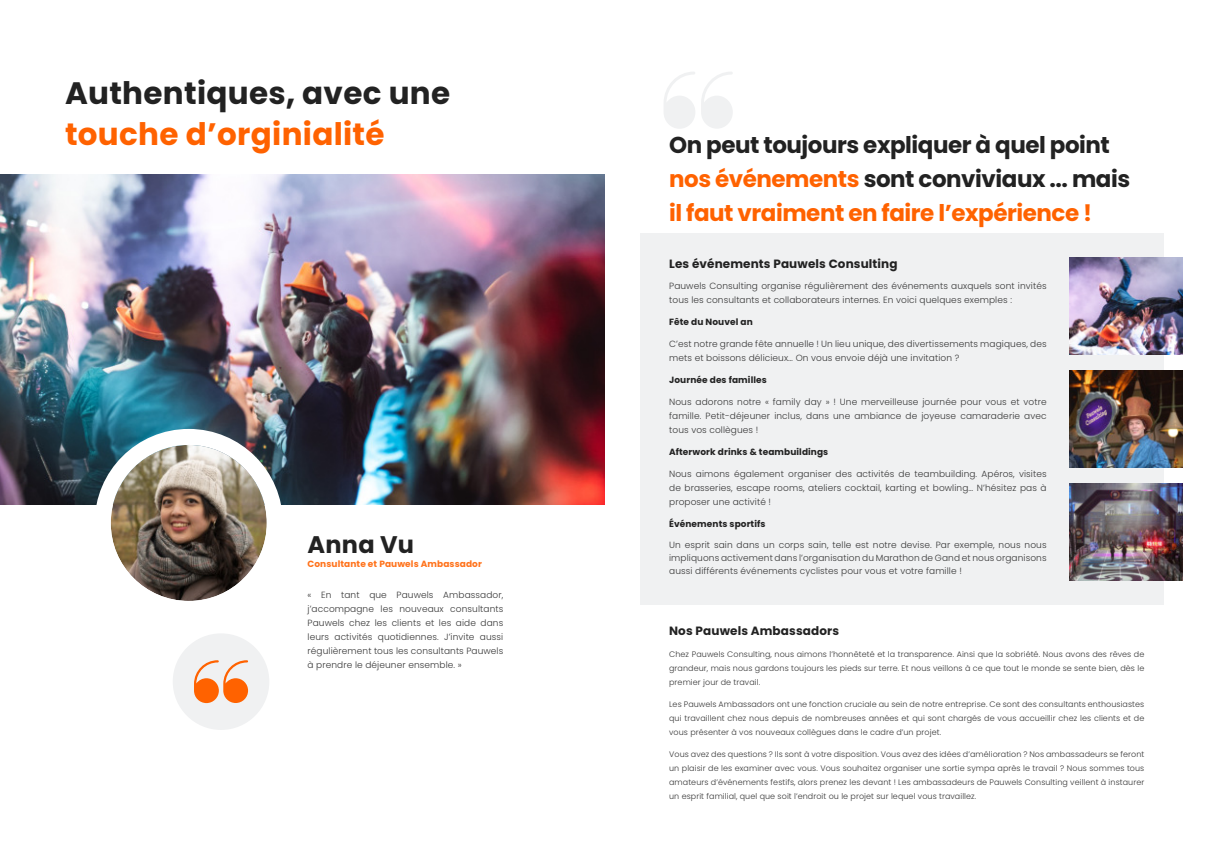
<style>
.page{position:relative;width:1209px;height:860px;background:#fff}
.page>*{position:absolute;margin:0;border:0;box-sizing:border-box;transform-origin:0 0}
.t1{font:700 31px "Poppins";letter-spacing:.01em;color:#222}
.t2{font:700 31px "Poppins";letter-spacing:.01em;color:#ff6200}
.t3{font:700 24px "Poppins";letter-spacing:.01em;color:#222}
.t4{font:700 23px/34px "Poppins";letter-spacing:-.02em;color:#222}
.t5{font:700 12px "Poppins";letter-spacing:.01em;color:#222}
.t6{font:300 9px/14px "Poppins";letter-spacing:.01em;color:#383838;text-align:justify}
.t7{font:700 9px "Poppins";letter-spacing:.01em;color:#222}
.t8{font:700 9px "Poppins";letter-spacing:.01em;color:#ff721a}
.t9{font:300 8px/14px "Poppins";letter-spacing:.01em;color:#383838;text-align:justify}
.s1{color:#ff6200}
</style>
<div class="page">
<div style="left:640px;top:233px;width:524px;height:372px;background:#f0f1f2"></div>
<div style="left:173px;top:633px;width:96px;height:97px;background:#f0f1f2;border-radius:50%"></div>
<img style="left:0;top:175px;width:604px;height:329px">
<img style="left:111px;top:445px;width:156px;height:156px;border-radius:78px">
<div style="left:95px;top:429px;width:188px;height:188px;border:16px solid #fff;border-radius:50%"></div>
<svg style="left:194px;top:660px;width:54px;height:43px"></svg>
<svg style="left:664px;top:72px;width:31px;height:57px"></svg>
<svg style="left:701px;top:72px;width:32px;height:57px"></svg>
<img style="left:1069px;top:258px;width:113px;height:96px">
<img style="left:1069px;top:371px;width:113px;height:96px">
<img style="left:1069px;top:483px;width:113px;height:97px">
<h1 class="t1" style="left:65px;top:74px;width:387px">Authentiques, avec une</h1>
<h1 class="t2" style="left:65px;top:115px;width:321px">touche d’orginialité</h1>
<h2 class="t3" style="left:307px;top:529px;width:108px">Anna Vu</h2>
<p class="t8" style="left:307px;top:559px;width:176px">Consultante et Pauwels Ambassador</p>
<p class="t6" style="left:307px;top:588px;width:197px">« En tant que Pauwels Ambassador, j’accompagne les nouveaux consultants Pauwels chez les clients et les aide dans leurs activités quotidiennes. J’invite aussi régulièrement tous les consultants Pauwels à prendre le déjeuner ensemble. »</p>
<h3 class="t4" style="left:669px;top:128px;width:462px">On peut toujours expliquer à quel point <span class="s1">nos événements</span> sont conviviaux ... mais <span class="s1">il faut vraiment en faire l’expérience !</span></h3>
<h3 class="t5" style="left:669px;top:256px;width:230px">Les événements Pauwels Consulting</h3>
<p class="t6" style="left:669px;top:279px;width:379px">Pauwels Consulting organise régulièrement des événements auxquels sont invités tous les consultants et collaborateurs internes. En voici quelques exemples :</p>
<p class="t7" style="left:669px;top:317px;width:85px">Fête du Nouvel an</p>
<p class="t6" style="left:669px;top:337px;width:379px">C’est notre grande fête annuelle ! Un lieu unique, des divertissements magiques, des mets et boissons délicieux… On vous envoie déjà une invitation ?</p>
<p class="t7" style="left:669px;top:374px;width:99px">Journée des familles</p>
<p class="t6" style="left:669px;top:395px;width:379px">Nous adorons notre « family day » ! Une merveilleuse journée pour vous et votre famille. Petit-déjeuner inclus, dans une ambiance de joyeuse camaraderie avec tous vos collègues !</p>
<p class="t7" style="left:669px;top:446px;width:161px">Afterwork drinks &amp; teambuildings</p>
<p class="t6" style="left:669px;top:467px;width:379px">Nous aimons également organiser des activités de teambuilding. Apéros, visites de brasseries, escape rooms, ateliers cocktail, karting et bowling… N’hésitez pas à proposer une activité !</p>
<p class="t7" style="left:669px;top:518px;width:98px">Événements sportifs</p>
<p class="t6" style="left:669px;top:538px;width:379px;line-height:13px">Un esprit sain dans un corps sain, telle est notre devise. Par exemple, nous nous impliquons activement dans l’organisation du Marathon de Gand et nous organisons aussi différents événements cyclistes pour vous et votre famille !</p>
<h3 class="t5" style="left:669px;top:623px;width:171px">Nos Pauwels Ambassadors</h3>
<p class="t9" style="left:669px;top:647px;width:477px">Chez Pauwels Consulting, nous aimons l’honnêteté et la transparence. Ainsi que la sobriété. Nous avons des rêves de grandeur, mais nous gardons toujours les pieds sur terre. Et nous veillons à ce que tout le monde se sente bien, dès le premier jour de travail.</p>
<p class="t9" style="left:669px;top:697px;width:477px">Les Pauwels Ambassadors ont une fonction cruciale au sein de notre entreprise. Ce sont des consultants enthousiastes qui travaillent chez nous depuis de nombreuses années et qui sont chargés de vous accueillir chez les clients et de vous présenter à vos nouveaux collègues dans le cadre d’un projet.</p>
<p class="t9" style="left:669px;top:747px;width:477px">Vous avez des questions ? Ils sont à votre disposition. Vous avez des idées d’amélioration ? Nos ambassadeurs se feront un plaisir de les examiner avec vous. Vous souhaitez organiser une sortie sympa après le travail ? Nous sommes tous amateurs d’événements festifs, alors prenez les devant ! Les ambassadeurs de Pauwels Consulting veillent à instaurer un esprit familial, quel que soit l’endroit ou le projet sur lequel vous travaillez.</p>
</div>
